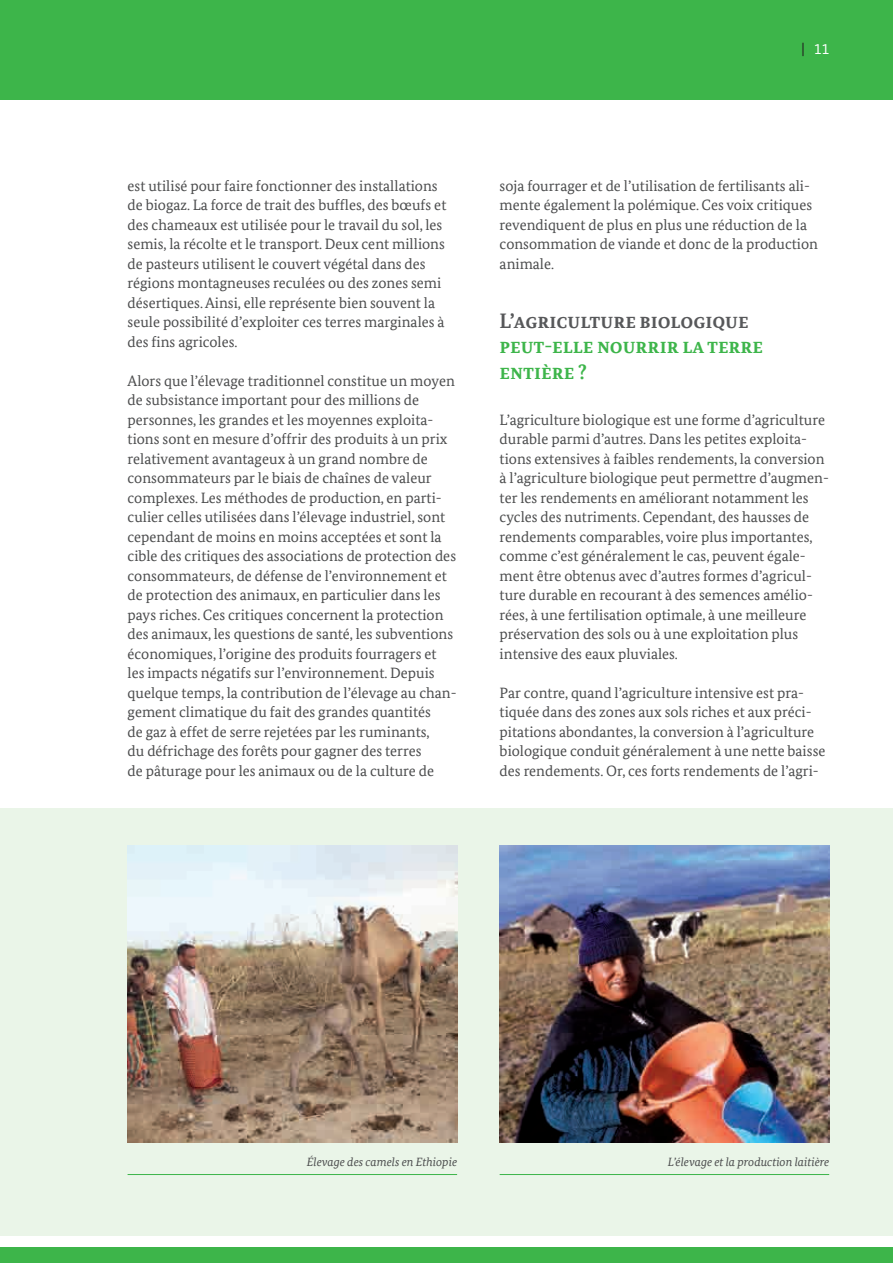
<style>
.page{position:relative;width:893px;height:1263px;background:#fff}
.page>*{position:absolute;margin:0;border:0;box-sizing:border-box;transform-origin:0 0}
.t1{font:700 21px/25.2px "Bundes Serif";letter-spacing:.16em;color:#3db54a}
.t2{font:700 21px "Bundes Serif";color:#57585a}
.t3{font:15px/19.5px "Bundes Serif";color:#4b4c4d}
.t4{font:15px "Bundes Sans";color:#fff}
.t5{font:italic 12px "Bundes Serif";color:#4b4c4d}
.s1{color:#231f20}
</style>
<div class="page">
<div style="left:0;top:0;width:893px;height:100px;background:#3db54a"></div>
<div style="left:0;top:1247px;width:893px;height:16px;background:#3db54a"></div>
<div style="left:0;top:808px;width:893px;height:427px;background:#eaf5e8"></div>
<hr style="left:128px;top:1174px;width:329px;height:1px;background:#3db54a">
<img style="left:128px;top:845px;width:329px;height:297px">
<hr style="left:500px;top:1174px;width:329px;height:1px;background:#3db54a">
<img style="left:500px;top:845px;width:329px;height:297px">
<p class="t4" style="left:802px;top:40px;width:29px"><span class="s1">|</span> 11</p>
<p class="t3" style="left:128px;top:175px;width:320px">est utilisé pour faire fonctionner des installations de biogaz. La force de trait des buffles, des bœufs et des chameaux est utilisée pour le travail du sol, les semis, la récolte et le transport. Deux cent millions de pasteurs utilisent le couvert végétal dans des régions montagneuses reculées ou des zones semi désertiques. Ainsi, elle représente bien souvent la seule possibilité d’exploiter ces terres marginales à des fins agricoles.</p>
<p class="t3" style="left:128px;top:370px;width:331px">Alors que l’élevage traditionnel constitue un moyen de subsistance important pour des millions de personnes, les grandes et les moyennes exploita&shy;tions sont en mesure d’offrir des produits à un prix relativement avantageux à un grand nombre de consommateurs par le biais de chaînes de valeur complexes. Les méthodes de production, en parti&shy;culier celles utilisées dans l’élevage industriel, sont cependant de moins en moins acceptées et sont la cible des critiques des associations de protection des consommateurs, de défense de l’environnement et de protection des animaux, en particulier dans les pays riches. Ces critiques concernent la protection des animaux, les questions de santé, les subventions économiques, l’origine des produits fourragers et les impacts négatifs sur l’environnement. Depuis quelque temps, la contribution de l’élevage au chan&shy;gement climatique du fait des grandes quantités<br>de gaz à effet de serre rejetées par les ruminants,<br>du défrichage des forêts pour gagner des terres<br>de pâturage pour les animaux ou de la culture de</p>
<p class="t3" style="left:500px;top:175px;width:320px">soja fourrager et de l’utilisation de fertilisants ali&shy;mente également la polémique. Ces voix critiques revendiquent de plus en plus une réduction de la consommation de viande et donc de la production animale.</p>
<h1 class="t2" style="left:500px;top:308px;width:250px">L’agriculture biologique</h1>
<h1 class="t1" style="left:500px;top:333px;width:265px">peut-elle nourrir la terre entière ?</h1>
<p class="t3" style="left:500px;top:409px;width:331px">L’agriculture biologique est une forme d’agriculture durable parmi d’autres. Dans les petites exploita&shy;tions extensives à faibles rendements, la conversion à l’agriculture biologique peut permettre d’augmen&shy;ter les rendements en améliorant notamment les cycles des nutriments. Cependant, des hausses de rendements comparables, voire plus importantes, comme c’est généralement le cas, peuvent égale&shy;ment être obtenus avec d’autres formes d’agricul&shy;ture durable en recourant à des semences amélio&shy;rées, à une fertilisation optimale, à une meilleure préservation des sols ou à une exploitation plus intensive des eaux pluviales.</p>
<p class="t3" style="left:500px;top:682px;width:327px">Par contre, quand l’agriculture intensive est pra&shy;tiquée dans des zones aux sols riches et aux préci&shy;pitations abondantes, la conversion à l’agriculture biologique conduit généralement à une nette baisse des rendements. Or, ces forts rendements de l’agri-</p>
<p class="t5" style="left:307px;top:1154px;width:152px">Élevage des camels en Ethiopie</p>
<p class="t5" style="left:668px;top:1154px;width:163px">L’élevage et la production laitière</p>
</div>
